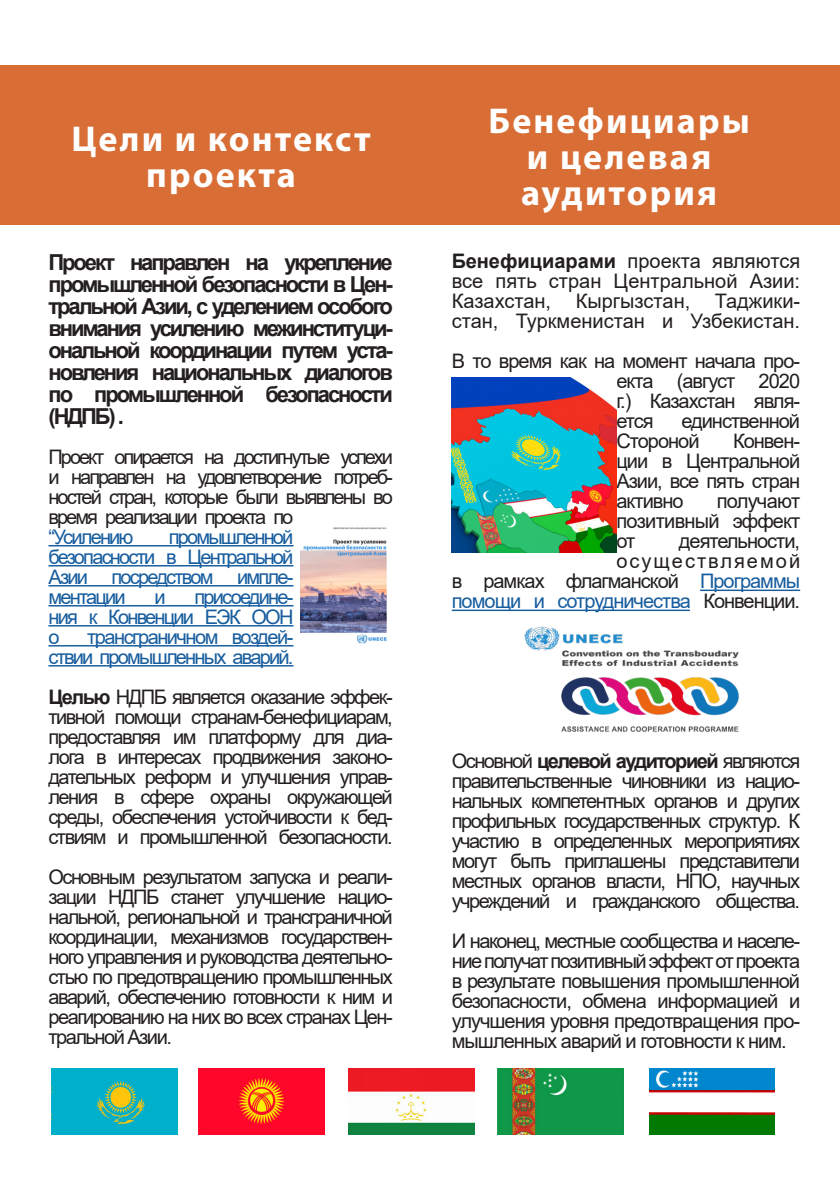
<style>
.page{position:relative;width:840px;height:1191px;background:#fff}
.page>*{position:absolute;margin:0;border:0;box-sizing:border-box;transform-origin:0 0}
.Heading{font:700 36px/36px "Myriad Pro";letter-spacing:.06em;color:#fff;text-align:center}
.General_text{font:700 22px/22px "Arial";letter-spacing:-.095em;color:#231f20;text-align:justify}
.General_text-2{font:20px/20px "Arial";letter-spacing:-.06em;color:#231f20;text-align:justify}
.General_text-3{font:20px/20px "Arial";letter-spacing:-.09em;color:#175d9e;text-align:justify}
.General_text-4{font:20px/20px "Arial";letter-spacing:-.1em;color:#231f20}
.s1{color:#175d9e}
.s2{font-weight:700}
</style>
<div class="page">
<hr style="left:48px;top:545px;width:245px;height:1px;background:#175d9e">
<hr style="left:48px;top:565px;width:245px;height:1px;background:#175d9e">
<hr style="left:48px;top:585px;width:245px;height:1px;background:#175d9e">
<hr style="left:48px;top:605px;width:245px;height:1px;background:#175d9e">
<hr style="left:48px;top:625px;width:245px;height:1px;background:#175d9e">
<hr style="left:48px;top:645px;width:245px;height:1px;background:#175d9e">
<hr style="left:48px;top:665px;width:245px;height:1px;background:#175d9e">
<img style="left:348px;top:1068px;width:126px;height:66px">
<div style="left:0;top:65px;width:839px;height:160px;background:#d86e36"></div>
<img style="left:198px;top:1068px;width:126px;height:66px">
<img style="left:51px;top:1068px;width:126px;height:66px">
<img style="left:497px;top:1068px;width:126px;height:66px">
<img style="left:649px;top:1068px;width:125px;height:66px">
<hr style="left:699px;top:589px;width:100px;height:2px;background:#175d9e">
<hr style="left:451px;top:609px;width:238px;height:2px;background:#175d9e">
<img style="left:524px;top:626px;width:215px;height:106px">
<img style="left:300px;top:527px;width:87px;height:117px">
<img style="left:451px;top:377px;width:165px;height:176px">
<p class="Heading" style="left:71px;top:120px;width:301px">Цели и контекст проекта</p>
<p class="General_text" style="left:48px;top:251px;width:346px">Проект направлен на укрепление промышленной безопасности в Цен&shy;тральной Азии, с уделением особого внимания усилению межинституци&shy;ональной координации путем уста&shy;новления национальных диалогов по промышленной безопасности (НДПБ) .</p>
<p class="General_text-4" style="left:48px;top:446px;width:345px">Проект опирается на достигнутые успехи и направлен на удовлетворение потреб&shy;ностей стран, которые были выявлены во время реализации проекта по<br><span class="s1">“Усилению</span></p>
<p class="General_text-3" style="left:48px;top:526px;width:246px;text-indent:120px">промышленной безопасности в Центральной Азии посредством импле&shy;ментации</p>
<p class="General_text-3" style="left:48px;top:586px;width:246px;text-indent:146px">присоедине&shy;ния к Конвенции ЕЭК ООН о</p>
<p class="General_text-3" style="left:154px;top:586px;width:13px">и</p>
<p class="General_text-3" style="left:48px;top:626px;width:246px;text-align:right">трансграничном воздей&shy;ствии промышленных аварий.</p>
<p class="General_text-2" style="left:48px;top:686px;width:346px"><span class="s2">Целью</span> НДПБ является оказание эффек&shy;тивной помощи странам-бенефициарам, предоставляя им платформу для диа&shy;лога в интересах продвижения законо&shy;дательных реформ и улучшения управ&shy;ления в сфере охраны окружающей среды, обеспечения устойчивости к бед&shy;ствиям и промышленной безопасности.</p>
<p class="General_text-2" style="left:48px;top:866px;width:345px">Основным результатом запуска и реали&shy;зации НДПБ станет улучшение нацио&shy;нальной, региональной и трансграничной координации, механизмов государствен&shy;ного управления и руководства деятельно&shy;стью по предотвращению промышленных аварий, обеспечению готовности к ним и реагированию на них во всех странах Цен&shy;тральной Азии.</p>
<p class="Heading" style="left:488px;top:102px;width:262px">Бенефициары и целевая аудитория</p>
<p class="General_text-2" style="left:451px;top:251px;width:350px"><span class="s2">Бенефициарами</span> проекта являются все пять стран Центральной Азии:<br>Казахстан, Кыргызстан, Таджики&shy;стан, Туркменистан и Узбекистан.</p>
<p class="General_text-2" style="left:616px;top:351px;width:185px;text-indent:-164px">В то время как на момент начала про&shy;екта (август 2020 г.) Казахстан явля&shy;ется</p>
<p class="General_text-2" style="left:616px;top:411px;width:185px;text-indent:65px">единственной<br>Стороной</p>
<p class="General_text-2" style="left:616px;top:431px;width:185px;text-indent:117px">Конвен&shy;ции в Центральной Азии, все пять стран активно</p>
<p class="General_text-2" style="left:616px;top:491px;width:185px;text-indent:100px">получают позитивный эффект от</p>
<p class="General_text-2" style="left:451px;top:531px;width:350px;text-align:right">деятельности,<br>осуществляемой<br>в рамках флагманской <span class="s1">Программы помощи и сотрудничества</span> Конвенции.</p>
<p class="General_text-2" style="left:451px;top:751px;width:350px">Основной <span class="s2">целевой аудиторией</span> являются правительственные чиновники из нацио&shy;нальных компетентных органов и других профильных государственных структур. К участию в определенных мероприятиях могут быть приглашены представители местных органов власти, НПО, научных учреждений и гражданского общества.</p>
<p class="General_text-2" style="left:451px;top:931px;width:350px">И наконец, местные сообщества и населе&shy;ние получат позитивный эффект от проекта в результате повышения промышленной безопасности, обмена информацией и улучшения уровня предотвращения про&shy;мышленных аварий и готовности к ним.</p>
</div>
